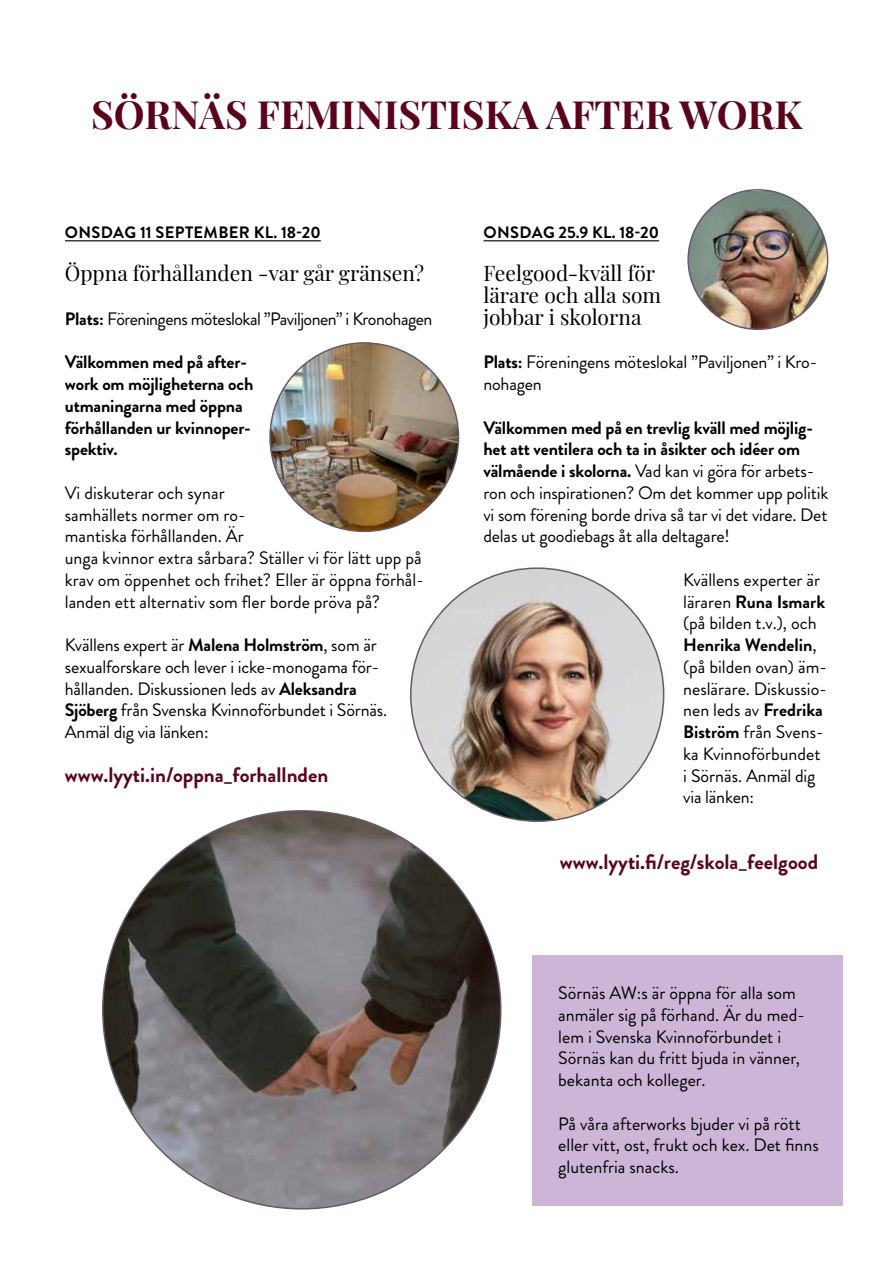
<style>
.page{position:relative;width:893px;height:1263px;background:#fff}
.page>*{position:absolute;margin:0;border:0;box-sizing:border-box;transform-origin:0 0}
.t1{font:700 39px "Playfair Display";color:#5b031a}
.t2{font:21px/21.8px "Playfair Display";color:#000}
.t3{font:700 21px "Brandon Grotesque";color:#5b031a}
.t4{font:18px/21.8px "Brandon Grotesque";color:#000}
.t5{font:700 18px/21.8px "Brandon Grotesque";letter-spacing:-.01em;color:#000}
.t6{font:18px "Brandon Grotesque";letter-spacing:-.03em;color:#000}
.t7{font:700 16.5px "Brandon Grotesque";letter-spacing:.02em;color:#000}
.s1{font-weight:700}
</style>
<div class="page">
<div style="left:532px;top:956px;width:311px;height:250px;background:#cdb5d8"></div>
<hr style="left:65px;top:240px;width:256px;height:1px;background:#000">
<hr style="left:484px;top:240px;width:175px;height:1px;background:#000">
<img style="left:411px;top:568px;width:253px;height:253px;border-radius:126px">
<img style="left:103px;top:811px;width:398px;height:398px;border-radius:199px">
<img style="left:270px;top:343px;width:188px;height:188px;border-radius:94px">
<img style="left:690px;top:191px;width:138px;height:138px">
<h1 class="t1" style="left:91px;top:84px;width:713px">SÖRNÄS FEMINISTISKA AFTER WORK</h1>
<p class="t7" style="left:65px;top:221px;width:257px">ONSDAG 11 SEPTEMBER KL. 18-20</p>
<p class="t2" style="left:65px;top:261px;width:361px">Öppna förhållanden -var går gränsen?</p>
<p class="t6" style="left:65px;top:306px;width:369px"><span class="s1">Plats:</span> Föreningens möteslokal ”Paviljonen” i Kronohagen</p>
<p class="t5" style="left:65px;top:351px;width:190px">Välkommen med på after&shy;work om möjligheterna och utmaningarna med öppna förhållanden ur kvinnoper&shy;spektiv.</p>
<p class="t4" style="left:65px;top:482px;width:360px">Vi diskuterar och synar<br>samhällets normer om ro-<br>mantiska förhållanden. Är<br>unga kvinnor extra sårbara? Ställer vi för lätt upp på krav om öppenhet och frihet? Eller är öppna förhål&shy;landen ett alternativ som fler borde pröva på?</p>
<p class="t4" style="left:65px;top:634px;width:324px">Kvällens expert är <span class="s1">Malena Holmström</span>, som är sexualforskare och lever i icke-monogama för&shy;hållanden. Diskussionen leds av <span class="s1">Aleksandra Sjöberg</span> från Svenska Kvinnoförbundet i Sörnäs.<br>Anmäl dig via länken:</p>
<p class="t3" style="left:65px;top:760px;width:265px">www.lyyti.in/oppna_forhallnden</p>
<p class="t7" style="left:484px;top:221px;width:177px">ONSDAG 25.9 KL. 18-20</p>
<p class="t2" style="left:483px;top:261px;width:179px">Feelgood-kväll för lärare och alla som jobbar i skolorna</p>
<p class="t4" style="left:483px;top:351px;width:335px"><span class="s1">Plats:</span> Föreningens möteslokal ”Paviljonen” i Kro&shy;nohagen</p>
<p class="t4" style="left:483px;top:417px;width:346px"><span class="s1">Välkommen med på en trevlig kväll med möjlig&shy;het att ventilera och ta in åsikter och idéer om välmående i skolorna.</span> Vad kan vi göra för arbets&shy;ron och inspirationen? Om det kommer upp politik vi som förening borde driva så tar vi det vidare. Det delas ut goodiebags åt alla deltagare!</p>
<p class="t4" style="left:683px;top:569px;width:145px">Kvällens experter är läraren <span class="s1">Runa Ismark </span>(på bilden t.v.), och<br><span class="s1">Henrika Wendelin</span>, (på bilden ovan) äm&shy;neslärare. Diskussio&shy;nen leds av <span class="s1">Fredrika<br>Biström</span> från Svens&shy;ka Kvinnoförbundet i Sörnäs. Anmäl dig via länken:</p>
<p class="t3" style="left:560px;top:847px;width:260px">www.lyyti.fi/reg/skola_feelgood</p>
<p class="t4" style="left:558px;top:982px;width:248px">Sörnäs AW:s är öppna för alla som anmäler sig på förhand. Är du med&shy;lem i Svenska Kvinnoförbundet i<br>Sörnäs kan du fritt bjuda in vänner, bekanta och kolleger.</p>
<p class="t4" style="left:558px;top:1113px;width:262px">På våra afterworks bjuder vi på rött eller vitt, ost, frukt och kex. Det finns glutenfria snacks.</p>
</div>
